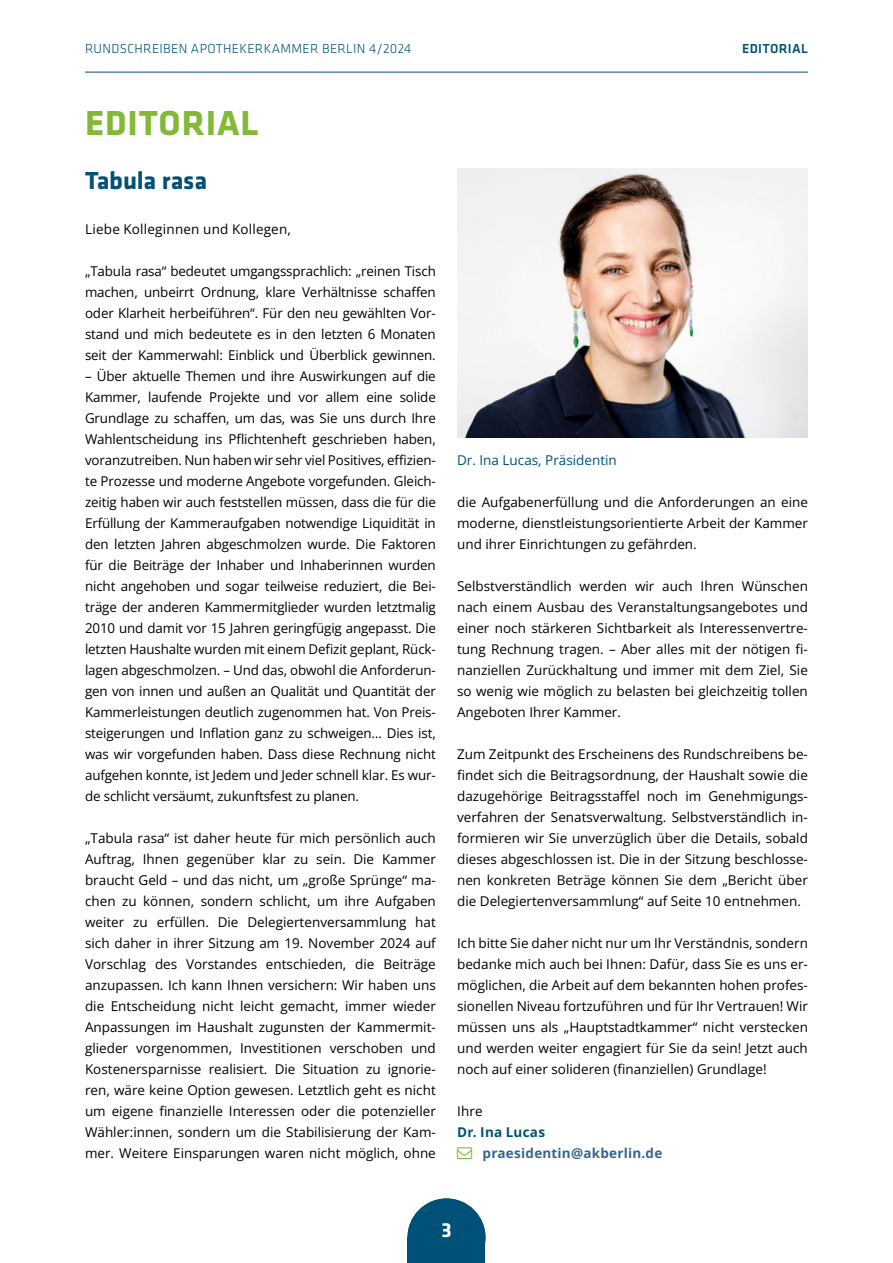
<style>
.page{position:relative;width:893px;height:1263px;background:#fff}
.page>*{position:absolute;margin:0;border:0;box-sizing:border-box;transform-origin:0 0}
.t1{font:700 36px "Klavika Basic";letter-spacing:.025em;color:#82b937}
.t2{font:700 25.5px "Klavika Basic";letter-spacing:-.005em;color:#005177}
.t3{font:700 21px "Klavika Basic";color:#fff}
.t4{font:13.5px/21px "Open Sans";color:#000;text-align:justify}
.t5{font:300 13.5px "Klavika Basic";letter-spacing:.025em;color:#005177}
.t6{font:700 13.5px "Open Sans";letter-spacing:.015em;color:#35658f}
.t7{font:13.5px "Open Sans";color:#005177}
.t8{font:700 13.5px "Open Sans";letter-spacing:.015em;color:#005177}
.t9{font:500 13.5px "Klavika Basic";letter-spacing:.025em;color:#005177}
</style>
<div class="page">
<hr style="left:85px;top:72px;width:723px;height:1px;background:#005177">
<img style="left:457px;top:168px;width:351px;height:270px">
<svg style="left:407px;top:1198px;width:78px;height:65px;background:#226889"></svg>
<p class="t5" style="left:85px;top:40px;width:328px">RUNDSCHREIBEN APOTHEKERKAMMER BERLIN 4/2024</p>
<p class="t9" style="left:742px;top:39px;width:67px">EDITORIAL</p>
<h1 class="t1" style="left:85px;top:97px;width:175px">EDITORIAL</h1>
<h2 class="t2" style="left:85px;top:162px;width:124px">Tabula rasa</h2>
<p class="t4" style="left:85px;top:218px;width:208px">Liebe Kolleginnen und Kollegen,</p>
<p class="t4" style="left:85px;top:260px;width:352px">„Tabula rasa“ bedeutet umgangssprachlich: „reinen Tisch machen, unbeirrt Ordnung, klare Verhältnisse schaffen oder Klarheit herbeiführen“. Für den neu gewählten Vor&shy;stand und mich bedeutete es in den letzten 6 Monaten seit der Kammerwahl: Einblick und Überblick gewinnen.</p>
<p class="t4" style="left:85px;top:365px;width:352px">– Über aktuelle Themen und ihre Auswirkungen auf die Kammer, laufende Projekte und vor allem eine solide Grundlage zu schaffen, um das, was Sie uns durch Ihre Wahlentscheidung ins Pflichtenheft geschrieben haben, voranzutreiben. Nun haben wir sehr viel Positives, effizien&shy;te Prozesse und moderne Angebote vorgefunden. Gleich&shy;zeitig haben wir auch feststellen müssen, dass die für die Erfüllung der Kammeraufgaben notwendige Liquidität in den letzten Jahren abgeschmolzen wurde. Die Faktoren für die Beiträge der Inhaber und Inhaberinnen wurden nicht angehoben und sogar teilweise reduziert, die Bei&shy;träge der anderen Kammermitglieder wurden letztmalig 2010 und damit vor 15 Jahren geringfügig angepasst. Die letzten Haushalte wurden mit einem Defizit geplant, Rück&shy;lagen abgeschmolzen. – Und das, obwohl die Anforderun&shy;gen von innen und außen an Qualität und Quantität der Kammerleistungen deutlich zugenommen hat. Von Preis&shy;steigerungen und Inflation ganz zu schweigen… Dies ist, was wir vorgefunden haben. Dass diese Rechnung nicht aufgehen konnte, ist Jedem und Jeder schnell klar. Es wur&shy;de schlicht versäumt, zukunftsfest zu planen.</p>
<p class="t4" style="left:85px;top:827px;width:352px">„Tabula rasa“ ist daher heute für mich persönlich auch Auftrag, Ihnen gegenüber klar zu sein. Die Kammer braucht Geld – und das nicht, um „große Sprünge“ ma&shy;chen zu können, sondern schlicht, um ihre Aufgaben weiter zu erfüllen. Die Delegiertenversammlung hat sich daher in ihrer Sitzung am 19. November 2024 auf Vorschlag des Vorstandes entschieden, die Beiträge anzupassen. Ich kann Ihnen versichern: Wir haben uns die Entscheidung nicht leicht gemacht, immer wieder Anpassungen im Haushalt zugunsten der Kammermit&shy;glieder vorgenommen, Investitionen verschoben und Kostenersparnisse realisiert. Die Situation zu ignorie&shy;ren, wäre keine Option gewesen. Letztlich geht es nicht um eigene finanzielle Interessen oder die potenzieller Wähler:innen, sondern um die Stabilisierung der Kam&shy;mer. Weitere Einsparungen waren nicht möglich, ohne</p>
<p class="t7" style="left:457px;top:451px;width:161px">Dr. Ina Lucas, Präsidentin</p>
<p class="t4" style="left:457px;top:491px;width:352px">die Aufgabenerfüllung und die Anforderungen an eine moderne, dienstleistungsorientierte Arbeit der Kammer und ihrer Einrichtungen zu gefährden.</p>
<p class="t4" style="left:457px;top:575px;width:352px">Selbstverständlich werden wir auch Ihren Wünschen nach einem Ausbau des Veranstaltungsangebotes und einer noch stärkeren Sichtbarkeit als Interessenvertre&shy;tung Rechnung tragen. – Aber alles mit der nötigen fi&shy;nanziellen Zurückhaltung und immer mit dem Ziel, Sie so wenig wie möglich zu belasten bei gleichzeitig tollen Angeboten Ihrer Kammer.</p>
<p class="t4" style="left:457px;top:743px;width:352px">Zum Zeitpunkt des Erscheinens des Rundschreibens be&shy;findet sich die Beitragsordnung, der Haushalt sowie die dazugehörige Beitragsstaffel noch im Genehmigungs&shy;verfahren der Senatsverwaltung. Selbstverständlich in&shy;formieren wir Sie unverzüglich über die Details, sobald dieses abgeschlossen ist. Die in der Sitzung beschlosse&shy;nen konkreten Beträge können Sie dem „Bericht über die Delegiertenversammlung“ auf Seite 10 entnehmen.</p>
<p class="t4" style="left:457px;top:932px;width:352px">Ich bitte Sie daher nicht nur um Ihr Verständnis, sondern bedanke mich auch bei Ihnen: Dafür, dass Sie es uns er&shy;möglichen, die Arbeit auf dem bekannten hohen profes&shy;sionellen Niveau fortzuführen und für Ihr Vertrauen! Wir müssen uns als „Hauptstadtkammer“ nicht verstecken und werden weiter engagiert für Sie da sein! Jetzt auch noch auf einer solideren (finanziellen) Grundlage!</p>
<p class="t4" style="left:457px;top:1100px;width:27px">Ihre</p>
<p class="t8" style="left:457px;top:1123px;width:89px">Dr. Ina Lucas</p>
<p class="t6" style="left:483px;top:1143px;width:181px">praesidentin@akberlin.de</p>
<h3 class="t3" style="left:441px;top:1215px;width:12px">3</h3>
</div>
